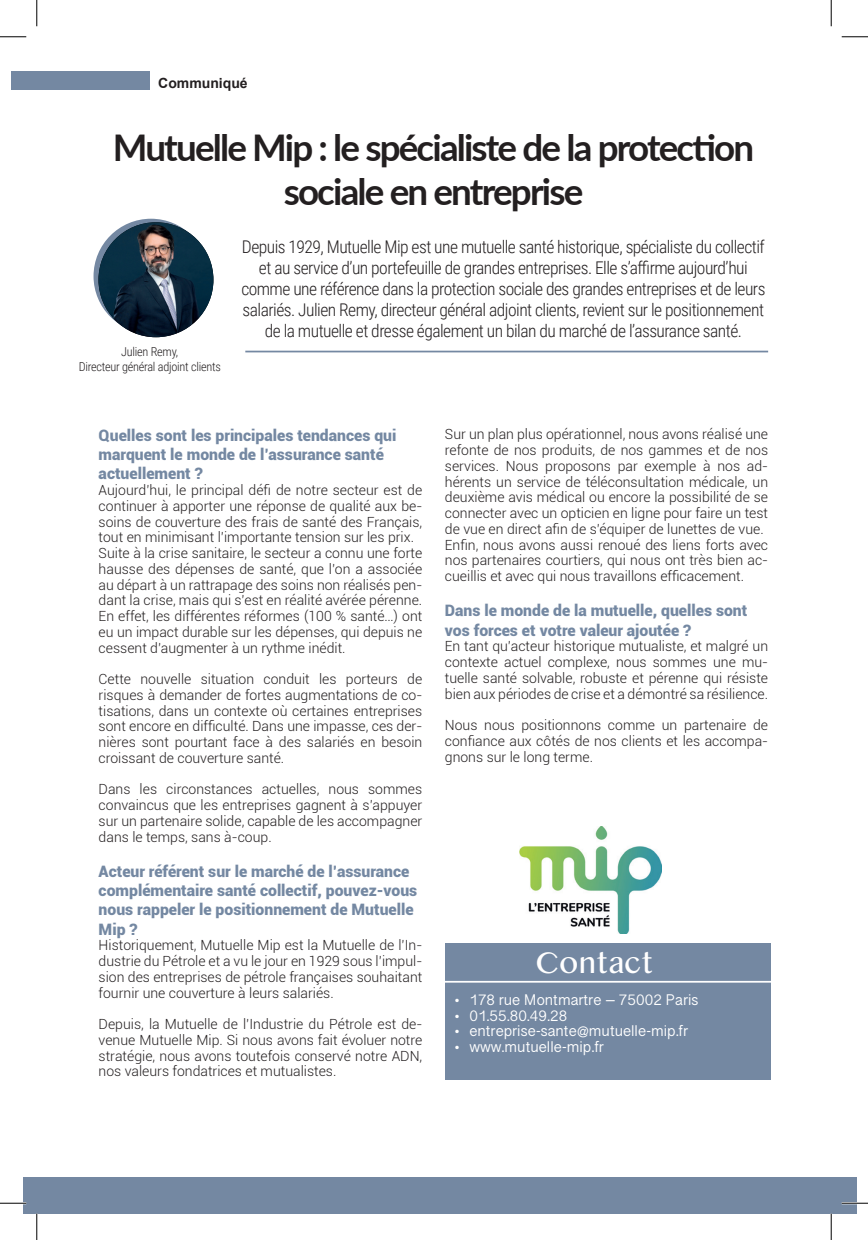
<style>
.page{position:relative;width:868px;height:1240px;background:#fff}
.page>*{position:absolute;margin:0;border:0;box-sizing:border-box;transform-origin:0 0}
.t1{font:700 36.75px/44.1px "Lato";letter-spacing:-.05em;color:#231f20;text-align:center}
.t2{font:31.5px "Myanmar MN";letter-spacing:-.02em;color:#fff}
.t3{font:300 17.5px/21px "Roboto Condensed";letter-spacing:-.03em;color:#231f20;text-align:center}
.t4{font:900 15.75px/19.2px "Roboto";color:#7488a2}
.t5{font:15.75px "Myanmar Sangam MN";color:#fff}
.t6{font:300 14px/15.8px "Roboto";color:#231f20;text-align:justify}
.t7{font:700 14px "Arial";color:#231f20}
.t8{font:300 12.25px/14.7px "Roboto Condensed";letter-spacing:-.02em;color:#231f20;text-align:center}
</style>
<div class="page">
<div style="left:93px;top:219px;width:115px;height:114px;background:#7488a2;border-radius:50%"></div>
<img style="left:98px;top:222px;width:115px;height:115px;border-radius:57px">
<div style="left:23px;top:1176px;width:832px;height:37px;background:#7488a2"></div>
<hr style="left:245px;top:350px;width:522px;height:2px;background:#7488a2">
<div style="left:445px;top:942px;width:325px;height:136px;background:#7488a2"></div>
<hr style="left:445px;top:980px;width:326px;height:2px;background:#fff">
<div style="left:12px;top:72px;width:138px;height:18px;background:#7488a2"></div>
<img style="left:519px;top:826px;width:142px;height:107px">
<hr style="left:0;top:1201px;width:26px;height:3px;background:#fff">
<hr style="left:841px;top:1201px;width:26px;height:3px;background:#fff">
<svg style="left:0;top:36px;width:26px;height:1px"></svg>
<svg style="left:841px;top:36px;width:26px;height:1px"></svg>
<svg style="left:0;top:1202px;width:26px;height:1px"></svg>
<svg style="left:841px;top:1202px;width:26px;height:1px"></svg>
<svg style="left:36px;top:0;width:1px;height:26px"></svg>
<svg style="left:36px;top:1213px;width:1px;height:26px"></svg>
<svg style="left:830px;top:0;width:1px;height:26px"></svg>
<svg style="left:830px;top:1213px;width:1px;height:26px"></svg>
<p class="t7" style="left:158px;top:73px;width:91px">Communiqué</p>
<h1 class="t1" style="left:113px;top:124px;width:642px">Mutuelle Mip : le spécialiste de la protection sociale en entreprise</h1>
<p class="t3" style="left:241px;top:236px;width:525px">Depuis 1929, Mutuelle Mip est une mutuelle santé historique, spécialiste du collectif et au service d’un portefeuille de grandes entreprises. Elle s’affirme aujourd’hui comme une référence dans la protection sociale des grandes entreprises et de leurs salariés. Julien Remy, directeur général adjoint clients, revient sur le positionnement de la mutuelle et dresse également un bilan du marché de l’assurance santé.</p>
<p class="t8" style="left:79px;top:343px;width:143px">Julien Remy,<br>Directeur général adjoint clients</p>
<p class="t4" style="left:99px;top:425px;width:299px">Quelles sont les principales tendances qui marquent le monde de l’assurance santé actuellement ?</p>
<p class="t6" style="left:99px;top:481px;width:325px;text-align:left">Aujourd’hui, le principal défi de notre secteur est de continuer à apporter une réponse de qualité aux be&shy;soins de couverture des frais de santé des Français, tout en minimisant l’importante tension sur les prix.<br>Suite à la crise sanitaire, le secteur a connu une forte hausse des dépenses de santé, que l’on a associée au départ à un rattrapage des soins non réalisés pen&shy;dant la crise, mais qui s’est en réalité avérée pérenne.<br>En effet, les différentes réformes (100 % santé…) ont eu un impact durable sur les dépenses, qui depuis ne cessent d’augmenter à un rythme inédit.</p>
<p class="t6" style="left:99px;top:670px;width:325px">Cette nouvelle situation conduit les porteurs de risques à demander de fortes augmentations de co&shy;tisations, dans un contexte où certaines entreprises sont encore en difficulté. Dans une impasse, ces der&shy;nières sont pourtant face à des salariés en besoin croissant de couverture santé.</p>
<p class="t6" style="left:99px;top:781px;width:325px">Dans les circonstances actuelles, nous sommes convaincus que les entreprises gagnent à s’appuyer sur un partenaire solide, capable de les accompagner dans le temps, sans à-coup.</p>
<p class="t4" style="left:99px;top:860px;width:320px">Acteur référent sur le marché de l’assurance complémentaire santé collectif, pouvez-vous nous rappeler le positionnement de Mutuelle Mip ?</p>
<p class="t6" style="left:99px;top:936px;width:325px">Historiquement, Mutuelle Mip est la Mutuelle de l’In&shy;dustrie du Pétrole et a vu le jour en 1929 sous l’impul&shy;sion des entreprises de pétrole françaises souhaitant fournir une couverture à leurs salariés.</p>
<p class="t6" style="left:99px;top:1015px;width:325px">Depuis, la Mutuelle de l’Industrie du Pétrole est de&shy;venue Mutuelle Mip. Si nous avons fait évoluer notre stratégie, nous avons toutefois conservé notre ADN, nos valeurs fondatrices et mutualistes.</p>
<p class="t6" style="left:445px;top:426px;width:324px;text-align:left">Sur un plan plus opérationnel, nous avons réalisé une refonte de nos produits, de nos gammes et de nos services. Nous proposons par exemple à nos ad&shy;hérents un service de téléconsultation médicale, un deuxième avis médical ou encore la possibilité de se connecter avec un opticien en ligne pour faire un test de vue en direct afin de s’équiper de lunettes de vue.<br>Enfin, nous avons aussi renoué des liens forts avec nos partenaires courtiers, qui nous ont très bien ac&shy;cueillis et avec qui nous travaillons efficacement.</p>
<p class="t4" style="left:445px;top:600px;width:304px">Dans le monde de la mutuelle, quelles sont vos forces et votre valeur ajoutée ?</p>
<p class="t6" style="left:445px;top:638px;width:324px">En tant qu’acteur historique mutualiste, et malgré un contexte actuel complexe, nous sommes une mu&shy;tuelle santé solvable, robuste et pérenne qui résiste bien aux périodes de crise et a démontré sa résilience.</p>
<p class="t6" style="left:445px;top:716px;width:324px">Nous nous positionnons comme un partenaire de confiance aux côtés de nos clients et les accompa&shy;gnons sur le long terme.</p>
<h2 class="t2" style="left:535px;top:944px;width:120px">Contact</h2>
<p class="t5" style="left:454px;top:990px;width:245px">• 178 rue Montmartre – 75002 Paris</p>
<p class="t5" style="left:454px;top:1005px;width:114px">• 01.55.80.49.28</p>
<p class="t5" style="left:454px;top:1021px;width:235px">• entreprise-sante@mutuelle-mip.fr</p>
<p class="t5" style="left:454px;top:1037px;width:151px">• www.mutuelle-mip.fr</p>
</div>
